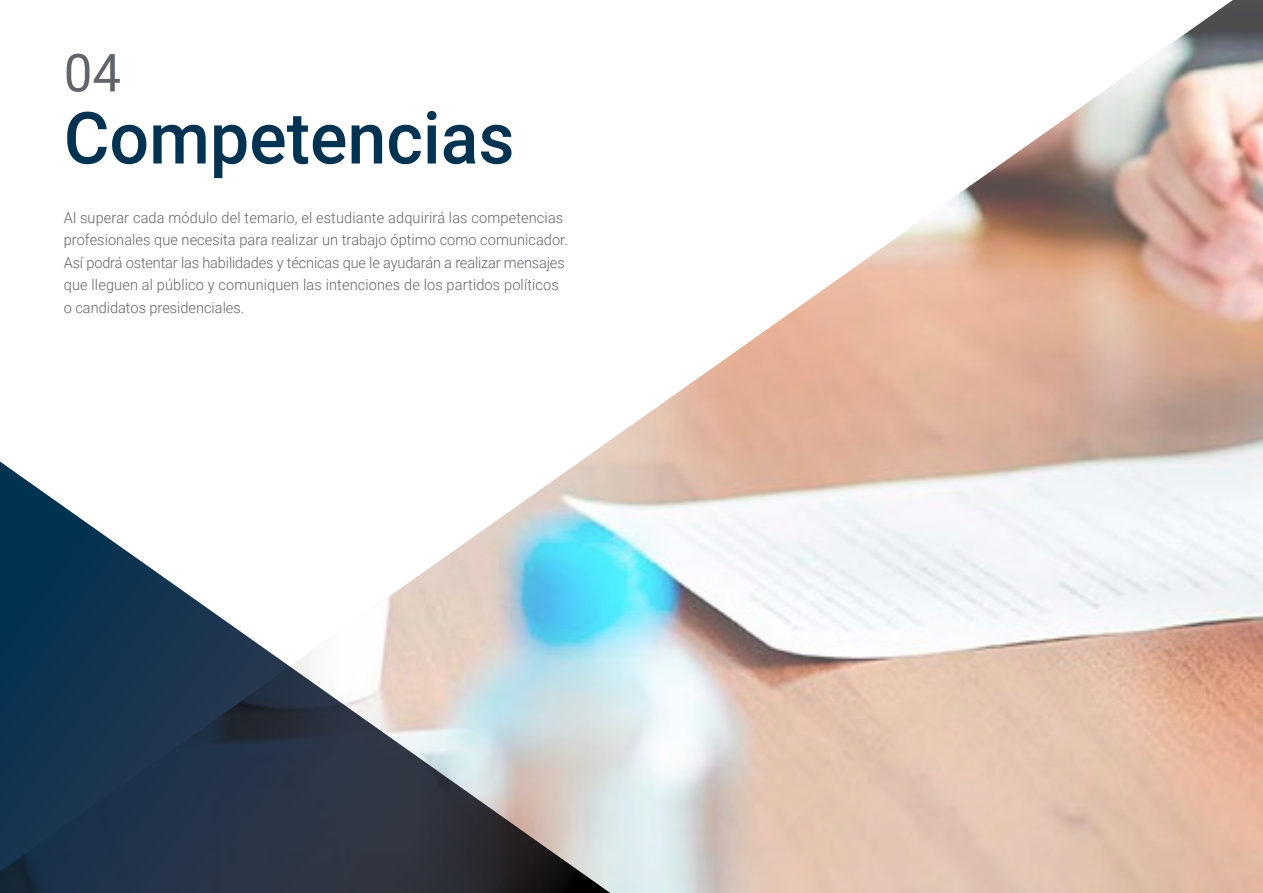
<style>
.page{position:relative;width:1263px;height:893px;background:#fff}
.page>*{position:absolute;margin:0;border:0;box-sizing:border-box;transform-origin:0 0}
.t1{font:500 72px "Roboto";color:#003251}
.t2{font:52.5px "Roboto";color:#61646a}
.t3{font:300 15px/22.5px "Roboto";letter-spacing:.005em;color:#61646a}
</style>
<div class="page">
<img style="left:602px;top:0;width:661px;height:893px">
<svg style="left:0;top:446px;width:640px;height:447px"></svg>
<h2 class="t2" style="left:64px;top:36px;width:59px">04</h2>
<h1 class="t1" style="left:64px;top:87px;width:452px">Competencias</h1>
<p class="t3" style="left:64px;top:206px;width:506px">Al superar cada módulo del temario, el estudiante adquirirá las competencias profesionales que necesita para realizar un trabajo óptimo como comunicador.<br>Así podrá ostentar las habilidades y técnicas que le ayudarán a realizar mensajes que lleguen al público y comuniquen las intenciones de los partidos políticos o candidatos presidenciales.</p>
</div>
